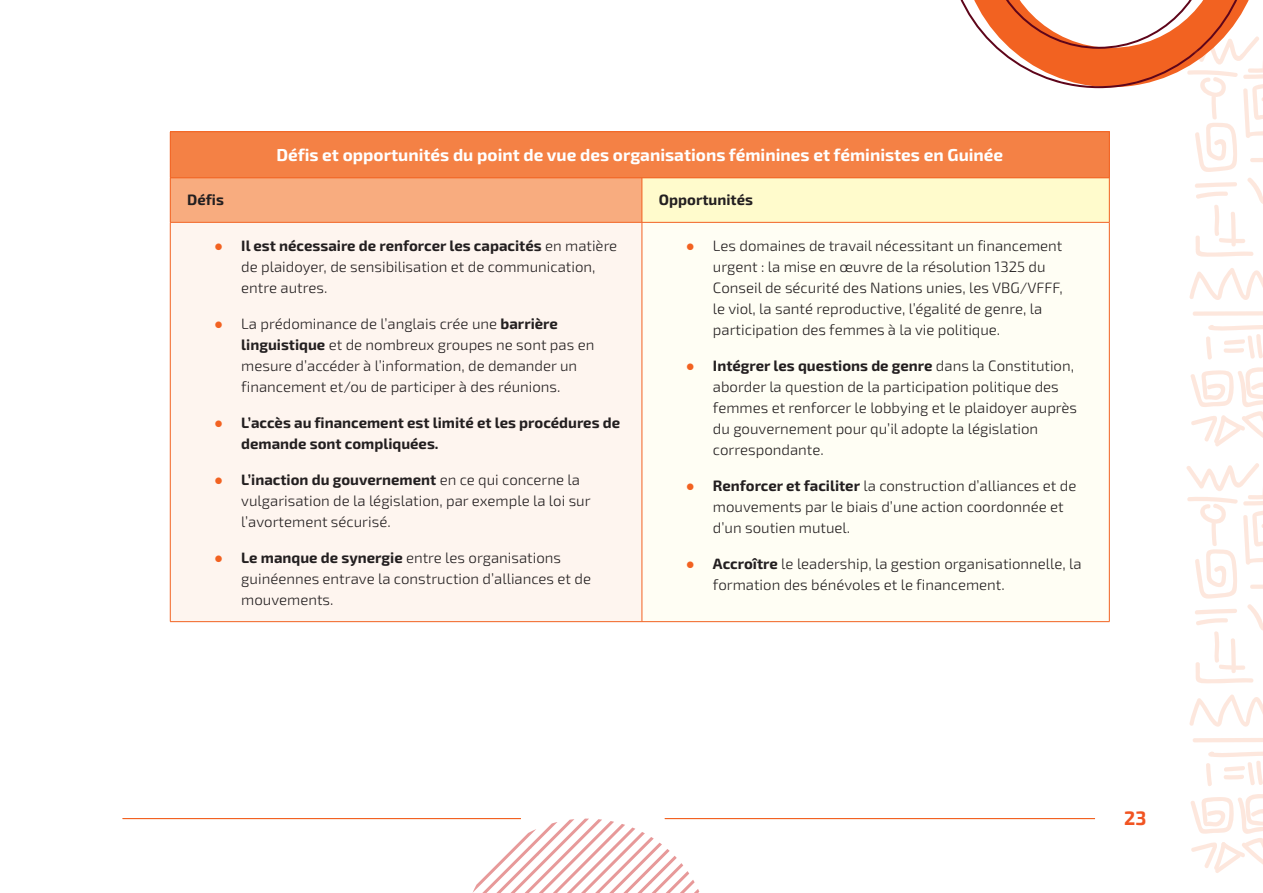
<style>
.page{position:relative;width:1263px;height:893px;background:#fff}
.page>*{position:absolute;margin:0;border:0;box-sizing:border-box;transform-origin:0 0}
.t1{font:700 19.5px "Exo 2";color:#f15422}
.t2{font:700 17.25px "Exo 2";color:#fff}
.t3{font:300 15px/21px "Exo 2";color:#231f20}
.t4{font:700 15px/21px "Exo 2";color:#231f20}
.s1{font-family:"Calibri";font-weight:400;color:#f26221}
.s2{font-weight:700}
</style>
<div class="page">
<div style="left:170px;top:132px;width:939px;height:46px;background:#f48145"></div>
<div style="left:170px;top:178px;width:472px;height:44px;background:#f8ac7f"></div>
<div style="left:642px;top:178px;width:467px;height:44px;background:#fffbcc"></div>
<div style="left:170px;top:222px;width:472px;height:400px;background:#fef5ef"></div>
<div style="left:642px;top:222px;width:467px;height:400px;background:#fffef4"></div>
<hr style="left:170px;top:131px;width:472px;height:1px;background:#f26221">
<hr style="left:170px;top:132px;width:1px;height:46px;background:#f26221">
<hr style="left:642px;top:131px;width:467px;height:1px;background:#f26221">
<hr style="left:170px;top:178px;width:472px;height:1px;background:#f26221">
<hr style="left:170px;top:178px;width:1px;height:44px;background:#f26221">
<hr style="left:642px;top:178px;width:467px;height:1px;background:#f26221">
<hr style="left:642px;top:178px;width:1px;height:44px;background:#f26221">
<hr style="left:170px;top:222px;width:472px;height:1px;background:#f26221">
<hr style="left:170px;top:223px;width:1px;height:398px;background:#f26221">
<hr style="left:642px;top:222px;width:467px;height:1px;background:#f26221">
<hr style="left:642px;top:223px;width:1px;height:398px;background:#f26221">
<hr style="left:1109px;top:223px;width:1px;height:398px;background:#f26221">
<hr style="left:170px;top:621px;width:472px;height:1px;background:#f26221">
<hr style="left:642px;top:621px;width:467px;height:1px;background:#f26221">
<svg style="left:462px;top:819px;width:237px;height:74px"></svg>
<svg style="left:1189px;top:268px;width:74px;height:48px"></svg>
<svg style="left:1206px;top:325px;width:57px;height:35px"></svg>
<svg style="left:1190px;top:367px;width:73px;height:80px"></svg>
<svg style="left:946px;top:0;width:317px;height:258px"></svg>
<svg style="left:1189px;top:694px;width:74px;height:48px"></svg>
<svg style="left:1206px;top:751px;width:57px;height:35px"></svg>
<svg style="left:1190px;top:794px;width:73px;height:79px"></svg>
<svg style="left:1186px;top:463px;width:77px;height:221px"></svg>
<hr style="left:665px;top:818px;width:430px;height:1px;background:#f26221">
<hr style="left:123px;top:818px;width:398px;height:1px;background:#f26221">
<p class="t2" style="left:276px;top:144px;width:728px">Défis et opportunités du point de vue des organisations féminines et féministes en Guinée</p>
<p class="t4" style="left:187px;top:190px;width:38px">Défis</p>
<p class="t4" style="left:659px;top:190px;width:96px">Opportunités</p>
<p class="t3" style="left:241px;top:235px;width:377px;text-indent:-27px"><span class="s1">●</span> <span class="s2">Il est nécessaire de renforcer les capacités</span> en matière de plaidoyer, de sensibilisation et de communication, entre autres.</p>
<p class="t3" style="left:241px;top:313px;width:355px;text-indent:-27px"><span class="s1">●</span> La prédominance de l’anglais crée une <span class="s2">barrière linguistique</span> et de nombreux groupes ne sont pas en mesure d’accéder à l’information, de demander un financement et/ou de participer à des réunions.</p>
<p class="t4" style="left:241px;top:412px;width:380px;text-indent:-27px"><span class="s1">●</span> L’accès au financement est limité et les procédures de demande sont compliquées.</p>
<p class="t3" style="left:241px;top:469px;width:351px;text-indent:-27px"><span class="s1">●</span> <span class="s2">L’inaction du gouvernement</span> en ce qui concerne la vulgarisation de la législation, par exemple la loi sur l’avortement sécurisé.</p>
<p class="t3" style="left:241px;top:547px;width:351px;text-indent:-27px"><span class="s1">●</span> <span class="s2">Le manque de synergie</span> entre les organisations guinéennes entrave la construction d’alliances et de mouvements.</p>
<p class="t3" style="left:713px;top:235px;width:351px;text-indent:-27px"><span class="s1">●</span> Les domaines de travail nécessitant un financement urgent : la mise en œuvre de la résolution 1325 du Conseil de sécurité des Nations unies, les VBG/VFFF, le viol, la santé reproductive, l’égalité de genre, la participation des femmes à la vie politique.</p>
<p class="t3" style="left:713px;top:355px;width:366px;text-indent:-27px"><span class="s1">●</span> <span class="s2">Intégrer les questions de genre</span> dans la Constitution, aborder la question de la participation politique des femmes et renforcer le lobbying et le plaidoyer auprès du gouvernement pour qu’il adopte la législation correspondante.</p>
<p class="t3" style="left:713px;top:475px;width:365px;text-indent:-27px"><span class="s1">●</span> <span class="s2">Renforcer et faciliter</span> la construction d’alliances et de mouvements par le biais d’une action coordonnée et d’un soutien mutuel.</p>
<p class="t3" style="left:713px;top:553px;width:370px;text-indent:-27px"><span class="s1">●</span> <span class="s2">Accroître</span> le leadership, la gestion organisationnelle, la formation des bénévoles et le financement.</p>
<h1 class="t1" style="left:1124px;top:807px;width:24px">23</h1>
</div>
